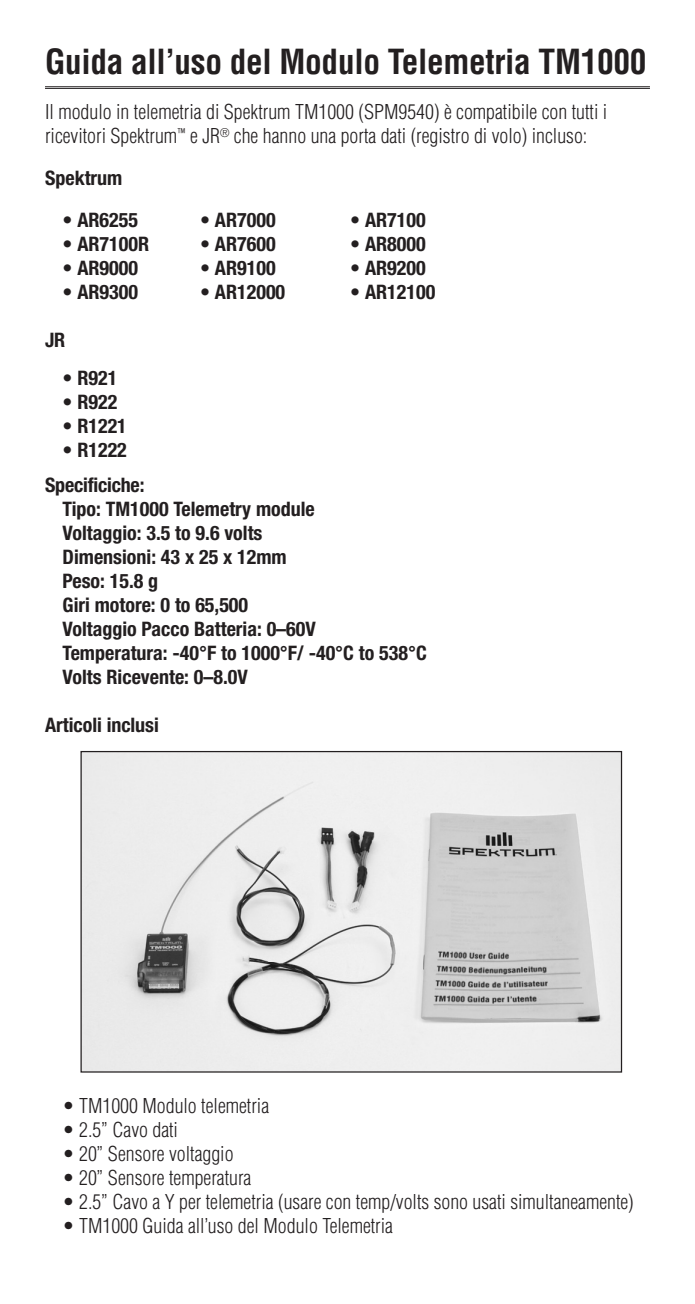
<style>
.page{position:relative;width:695px;height:1304px;background:#fff}
.page>*{position:absolute;margin:0;border:0;box-sizing:border-box;transform-origin:0 0}
.Head{font:700 condensed 33.75px "Helvetica LT Std";letter-spacing:-.01em;color:#231f20}
.Warranty_Header{font:700 condensed 20px "Helvetica Neue LT Std";color:#231f20}
.Bullets{font:300 condensed 20px "Helvetica LT Std";color:#231f20}
.body{font:300 condensed 20px/24px "Helvetica LT Std";color:#231f20}
.body-2{font:700 condensed 20px "Helvetica Neue LT Std";color:#231f20}
</style>
<div class="page">
<hr style="left:45px;top:86px;width:604px;height:1px;background:#231f20">
<hr style="left:45px;top:88px;width:604px;height:1px;background:#231f20">
<img style="left:82px;top:753px;width:538px;height:318px">
<p class="Head" style="left:45px;top:40px;width:603px">Guida all’uso del Modulo Telemetria TM1000</p>
<p class="body" style="left:45px;top:100px;width:563px">Il modulo in telemetria di Spektrum TM1000 (SPM9540) è compatibile con tutti i ricevitori Spektrum<sup>™</sup> e JR<sup>®</sup> che hanno una porta dati (registro di volo) incluso:</p>
<p class="body-2" style="left:45px;top:166px;width:79px">Spektrum</p>
<p class="Warranty_Header" style="left:62px;top:208px;width:77px">• AR6255</p>
<p class="Warranty_Header" style="left:200px;top:208px;width:77px">• AR7000</p>
<p class="Warranty_Header" style="left:350px;top:208px;width:77px">• AR7100</p>
<p class="Warranty_Header" style="left:62px;top:232px;width:88px">• AR7100R</p>
<p class="Warranty_Header" style="left:200px;top:232px;width:77px">• AR7600</p>
<p class="Warranty_Header" style="left:350px;top:232px;width:77px">• AR8000</p>
<p class="Warranty_Header" style="left:62px;top:256px;width:77px">• AR9000</p>
<p class="Warranty_Header" style="left:200px;top:256px;width:77px">• AR9100</p>
<p class="Warranty_Header" style="left:350px;top:256px;width:77px">• AR9200</p>
<p class="Warranty_Header" style="left:62px;top:280px;width:77px">• AR9300</p>
<p class="Warranty_Header" style="left:200px;top:280px;width:87px">• AR12000</p>
<p class="Warranty_Header" style="left:350px;top:280px;width:87px">• AR12100</p>
<p class="Warranty_Header" style="left:45px;top:328px;width:22px">JR</p>
<p class="Warranty_Header" style="left:62px;top:366px;width:56px">• R921</p>
<p class="Warranty_Header" style="left:62px;top:390px;width:56px">• R922</p>
<p class="Warranty_Header" style="left:62px;top:414px;width:66px">• R1221</p>
<p class="Warranty_Header" style="left:62px;top:438px;width:66px">• R1222</p>
<p class="Warranty_Header" style="left:45px;top:473px;width:101px">Specificiche:</p>
<p class="Warranty_Header" style="left:62px;top:497px;width:254px">Tipo: TM1000 Telemetry module</p>
<p class="Warranty_Header" style="left:62px;top:521px;width:201px">Voltaggio: 3.5 to 9.6 volts</p>
<p class="Warranty_Header" style="left:62px;top:545px;width:225px">Dimensioni: 43 x 25 x 12mm</p>
<p class="Warranty_Header" style="left:62px;top:569px;width:97px">Peso: 15.8 g</p>
<p class="Warranty_Header" style="left:62px;top:593px;width:187px">Giri motore: 0 to 65,500</p>
<p class="Warranty_Header" style="left:62px;top:617px;width:255px">Voltaggio Pacco Batteria: 0–60V</p>
<p class="Warranty_Header" style="left:62px;top:641px;width:365px">Temperatura: -40°F to 1000°F/ -40°C to 538°C</p>
<p class="Warranty_Header" style="left:62px;top:665px;width:187px">Volts Ricevente: 0–8.0V</p>
<p class="Warranty_Header" style="left:45px;top:713px;width:115px">Articoli inclusi</p>
<p class="Bullets" style="left:62px;top:1093px;width:208px">• TM1000 Modulo telemetria</p>
<p class="Bullets" style="left:62px;top:1117px;width:117px">• 2.5” Cavo dati</p>
<p class="Bullets" style="left:62px;top:1141px;width:172px">• 20” Sensore voltaggio</p>
<p class="Bullets" style="left:62px;top:1165px;width:190px">• 20” Sensore temperatura</p>
<p class="Bullets" style="left:62px;top:1189px;width:572px">• 2.5” Cavo a Y per telemetria (usare con temp/volts sono usati simultaneamente)</p>
<p class="Bullets" style="left:62px;top:1213px;width:332px">• TM1000 Guida all’uso del Modulo Telemetria</p>
</div>
